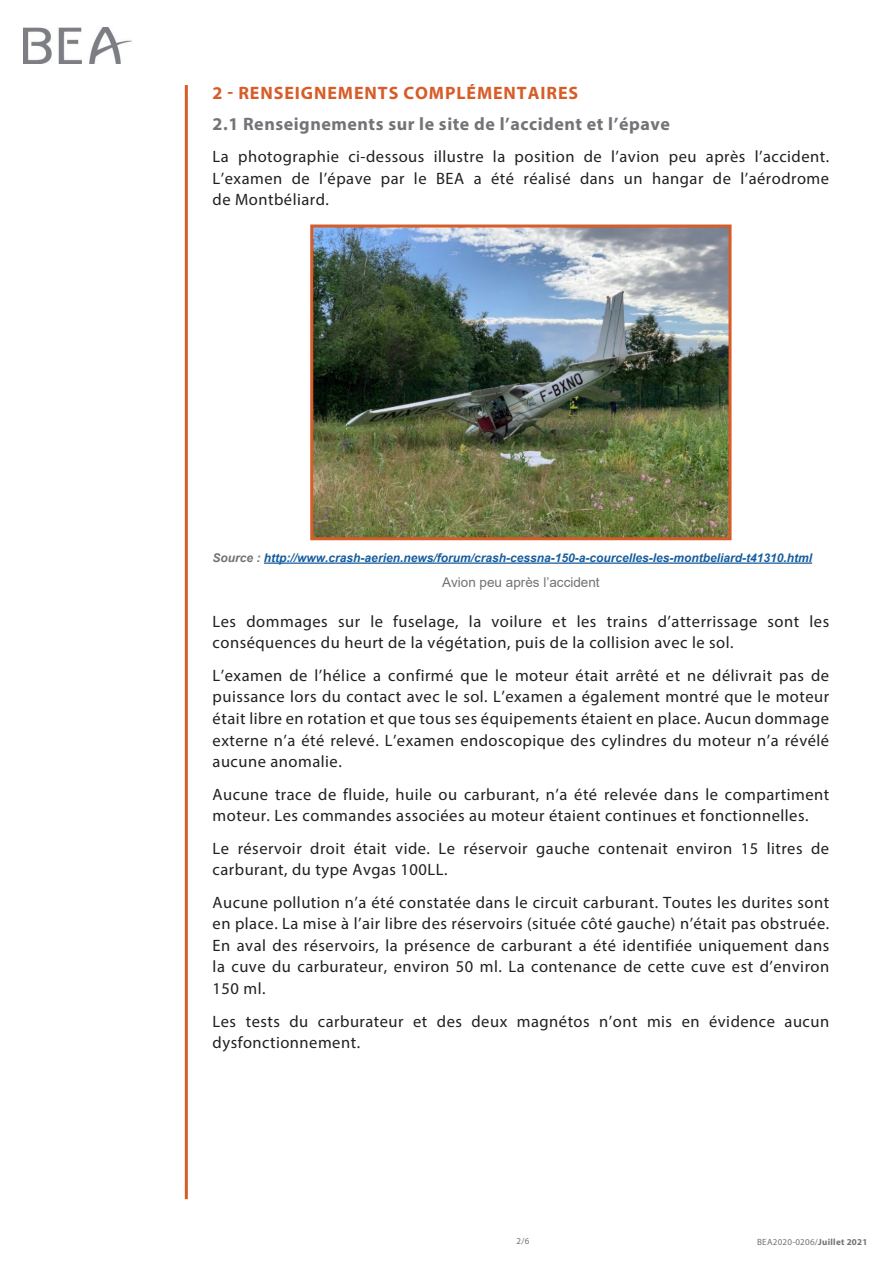
<style>
.page{position:relative;width:893px;height:1263px;background:#fff}
.page>*{position:absolute;margin:0;border:0;box-sizing:border-box;transform-origin:0 0}
.Titre_2{font:700 18px "Myriad Pro";letter-spacing:.03em;color:#727477}
.Titre_1{font:700 18px "Myriad Pro";letter-spacing:.05em;color:#d75c28}
.t1{font:16.5px/21.6px "Myriad Pro";letter-spacing:.03em;color:#231f20}
.Légende{font:13.5px "Arial";color:#717275}
.Légende-2{font:italic 700 12px "Arial";color:#175d9e}
.t2{font:9px "Myriad Pro";letter-spacing:.03em;color:#717275}
.s1{color:#717275}
.s2{font-weight:700}
</style>
<div class="page">
<hr style="left:185px;top:85px;width:3px;height:1114px;background:#d75c28">
<img style="left:23px;top:28px;width:109px;height:36px">
<hr style="left:264px;top:562px;width:548px;height:2px;background:#175d9e">
<img style="left:314px;top:228px;width:413px;height:308px">
<div style="left:310px;top:224px;width:421px;height:316px;border:3px solid #d75c28"></div>
<p class="Titre_1" style="left:213px;top:81px;width:367px">2 - RENSEIGNEMENTS COMPLÉMENTAIRES</p>
<p class="Titre_2" style="left:213px;top:112px;width:459px">2.1 Renseignements sur le site de l’accident et l’épave</p>
<p class="t1" style="left:213px;top:145px;width:618px;text-align:justify">La photographie ci-dessous illustre la position de l’avion peu après l’accident.<br>L’examen de l’épave par le BEA a été réalisé dans un hangar de l’aérodrome de Montbéliard.</p>
<p class="Légende-2" style="left:213px;top:550px;width:601px"><span class="s1">Source :</span> http://www.crash-aerien.news/forum/crash-cessna-150-a-courcelles-les-montbeliard-t41310.html</p>
<p class="Légende" style="left:442px;top:572px;width:159px">Avion peu après l’accident</p>
<p class="t1" style="left:213px;top:610px;width:618px">Les dommages sur le fuselage, la voilure et les trains d’atterrissage sont les conséquences du heurt de la végétation, puis de la collision avec le sol.</p>
<p class="t1" style="left:213px;top:664px;width:618px;text-align:justify">L’examen de l’hélice a confirmé que le moteur était arrêté et ne délivrait pas de puissance lors du contact avec le sol. L’examen a également montré que le moteur était libre en rotation et que tous ses équipements étaient en place. Aucun dommage externe n’a été relevé. L’examen endoscopique des cylindres du moteur n’a révélé aucune anomalie.</p>
<p class="t1" style="left:213px;top:783px;width:618px">Aucune trace de fluide, huile ou carburant, n’a été relevée dans le compartiment moteur. Les commandes associées au moteur étaient continues et fonctionnelles.</p>
<p class="t1" style="left:213px;top:837px;width:618px">Le réservoir droit était vide. Le réservoir gauche contenait environ 15 litres de carburant, du type Avgas 100LL.</p>
<p class="t1" style="left:213px;top:891px;width:618px;text-align:justify">Aucune pollution n’a été constatée dans le circuit carburant. Toutes les durites sont en place. La mise à l’air libre des réservoirs (située côté gauche) n’était pas obstruée.<br>En aval des réservoirs, la présence de carburant a été identifiée uniquement dans la cuve du carburateur, environ 50 ml. La contenance de cette cuve est d’environ 150 ml.</p>
<p class="t1" style="left:213px;top:1010px;width:618px">Les tests du carburateur et des deux magnétos n’ont mis en évidence aucun dysfonctionnement.</p>
<p class="t2" style="left:517px;top:1236px;width:14px">2/6</p>
<p class="t2" style="left:757px;top:1236px;width:112px">BEA2020-0206/<span class="s2">Juillet 2021</span></p>
</div>
